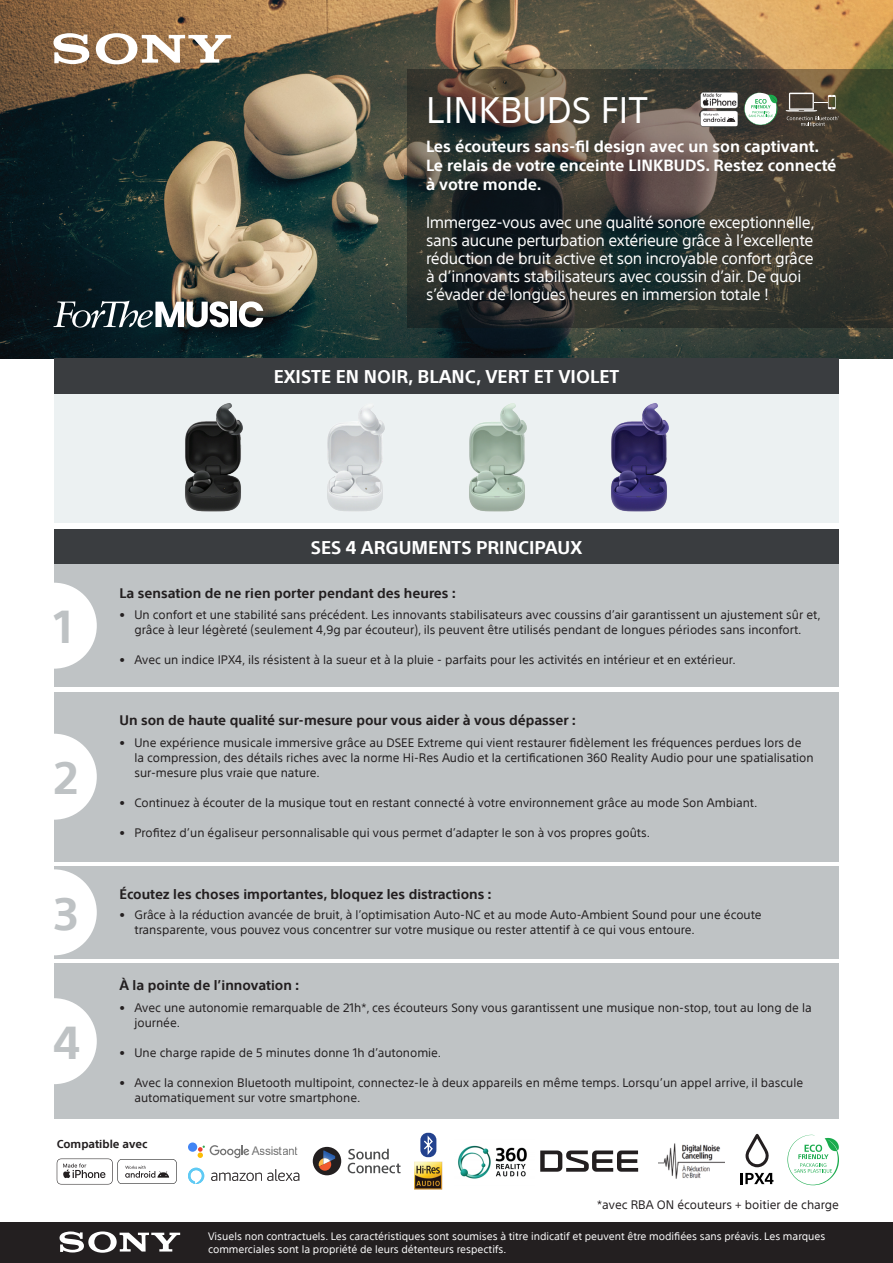
<style>
.page{position:relative;width:893px;height:1263px;background:#fff}
.page>*{position:absolute;margin:0;border:0;box-sizing:border-box;transform-origin:0 0}
.t1{font:700 45px "SST";color:#bec2c4}
.t2{font:36px "SST";color:#fff}
.t3{font:700 18px "SST";color:#fff}
.t4{font:15.75px/18px "SST";letter-spacing:-.02em;color:#fff}
.t5{font:700 15.75px/18.9px "SST";color:#fff}
.t6{font:700 13.5px "SST";color:#231f20}
.t7{font:12px/15px "SST";color:#231f20}
.t8{font:12px "Arial";letter-spacing:-.04em;color:#757575}
.t9{font:700 11.25px "SST";color:#231f20}
.t10{font:10.5px "SST";color:#fff}
</style>
<div class="page">
<img style="left:0;top:0;width:893px;height:358px">
<div style="left:54px;top:394px;width:785px;height:129px;background:#ecf1f2"></div>
<svg style="left:406px;top:70px;width:487px;height:258px;background:#3a3932"></svg>
<svg style="left:53px;top:33px;width:36px;height:31px"></svg>
<svg style="left:96px;top:33px;width:135px;height:31px"></svg>
<div style="left:54px;top:529px;width:785px;height:35px;background:#3a3d40"></div>
<div style="left:54px;top:564px;width:785px;height:123px;background:#bfc3c5"></div>
<div style="left:11px;top:583px;width:86px;height:86px;background:#fff;border-radius:50%"></div>
<div style="left:54px;top:866px;width:785px;height:93px;background:#bfc3c5"></div>
<div style="left:11px;top:869px;width:86px;height:86px;background:#fff;border-radius:50%"></div>
<div style="left:54px;top:963px;width:785px;height:155px;background:#bfc3c5"></div>
<div style="left:11px;top:998px;width:86px;height:86px;background:#fff;border-radius:50%"></div>
<div style="left:54px;top:358px;width:785px;height:36px;background:#3a3d40"></div>
<svg style="left:540px;top:1150px;width:98px;height:22px"></svg>
<svg style="left:211px;top:1169px;width:88px;height:12px"></svg>
<svg style="left:188px;top:1168px;width:16px;height:16px"></svg>
<div style="left:188px;top:1142px;width:9px;height:10px;background:#4285f4;border-radius:50%"></div>
<svg style="left:198px;top:1145px;width:51px;height:13px"></svg>
<div style="left:0;top:1222px;width:893px;height:41px;background:#231f20"></div>
<svg style="left:60px;top:1231px;width:120px;height:22px"></svg>
<div style="left:420px;top:1133px;width:16px;height:24px;background:#23428e;border-radius:7px"></div>
<svg style="left:424px;top:1135px;width:9px;height:20px"></svg>
<img style="left:414px;top:1161px;width:29px;height:28px">
<svg style="left:787px;top:1135px;width:52px;height:50px"></svg>
<div style="left:313px;top:1147px;width:28px;height:28px;background:#231f20;border-radius:14px"></div>
<svg style="left:319px;top:1150px;width:16px;height:21px"></svg>
<svg style="left:348px;top:1149px;width:53px;height:24px"></svg>
<svg style="left:745px;top:1133px;width:24px;height:34px"></svg>
<svg style="left:741px;top:1173px;width:32px;height:11px"></svg>
<svg style="left:700px;top:92px;width:38px;height:35px"></svg>
<svg style="left:786px;top:93px;width:53px;height:34px;background:#625a4e"></svg>
<svg style="left:744px;top:93px;width:33px;height:32px"></svg>
<div style="left:54px;top:692px;width:785px;height:170px;background:#bfc3c5"></div>
<div style="left:11px;top:734px;width:86px;height:86px;background:#fff;border-radius:50%"></div>
<img style="left:458px;top:1145px;width:69px;height:34px">
<svg style="left:57px;top:1158px;width:120px;height:26px"></svg>
<img style="left:658px;top:1143px;width:67px;height:36px">
<div style="left:231px;top:302px;width:6px;height:25px;background:#fff"></div>
<svg style="left:239px;top:301px;width:24px;height:26px"></svg>
<svg style="left:53px;top:301px;width:176px;height:27px"></svg>
<img style="left:185px;top:403px;width:58px;height:109px">
<img style="left:469px;top:403px;width:58px;height:109px">
<img style="left:611px;top:403px;width:58px;height:109px">
<img style="left:327px;top:409px;width:58px;height:102px">
<p class="t2" style="left:426px;top:88px;width:223px">LINKBUDS FIT</p>
<p class="t5" style="left:426px;top:137px;width:412px">Les écouteurs sans-fil design avec un son captivant.<br>Le relais de votre enceinte LINKBUDS. Restez connecté à votre monde.</p>
<p class="t4" style="left:426px;top:213px;width:390px">Immergez-vous avec une qualité sonore exceptionnelle, sans aucune perturbation extérieure grâce ’là excellente réduction de bruit active et son incroyable confort grâce<br>’dà innovants stabilisateurs avec coussin ’d air. De quoi<br>’s évader de longues heures en immersion totale !</p>
<p class="t3" style="left:274px;top:366px;width:347px">EXISTE EN NOIR, BLANC, VERT ET VIOLET</p>
<p class="t1" style="left:54px;top:600px;width:22px">1</p>
<p class="t1" style="left:54px;top:751px;width:27px">2</p>
<p class="t1" style="left:54px;top:887px;width:27px">3</p>
<p class="t1" style="left:54px;top:1016px;width:28px">4</p>
<p class="t3" style="left:311px;top:536px;width:273px">SES 4 ARGUMENTS PRINCIPAUX</p>
<p class="t6" style="left:119px;top:585px;width:338px">La sensation de ne rien porter pendant des heures :</p>
<p class="t7" style="left:134px;top:607px;width:688px">Un confort et une stabilité sans précédent. Les innovants stabilisateurs avec coussins d’air garantissent un ajustement sûr et,</p>
<p class="t7" style="left:119px;top:607px;width:7px">•</p>
<p class="t7" style="left:119px;top:652px;width:7px">•</p>
<p class="t7" style="left:134px;top:622px;width:669px">grâce à leur légèreté (seulement 4,9g par écouteur ,) ils peuvent être utilisés pendant de longues périodes sans inconfort.</p>
<p class="t7" style="left:134px;top:652px;width:603px">Avec un indice IPX4, ils résistent laà sueur et laà pluie - parfaits pour les activités en intérieur et en extérieur.</p>
<p class="t6" style="left:119px;top:713px;width:458px">Un son de haute qualité sur-mesure pour vous aider à vous dépasser :</p>
<p class="t7" style="left:134px;top:735px;width:668px">Une expérience musicale immersive grâce au DSEE Extreme qui vient restaurer fidèlement les fréquences perdues lors de</p>
<p class="t7" style="left:119px;top:735px;width:7px">•</p>
<p class="t7" style="left:119px;top:795px;width:7px">•</p>
<p class="t7" style="left:119px;top:825px;width:7px">•</p>
<p class="t7" style="left:134px;top:750px;width:681px">la compression, des détails riches avec la norme Hi-Res Audio et la certificationen 360 Reality Audio pour une spatialisation sur-mesure plus vraie que nature.</p>
<p class="t7" style="left:134px;top:795px;width:625px">Continuez à écouter de la musique tout en restant connecté à votre environnement grâce au mode Son Ambiant.</p>
<p class="t7" style="left:134px;top:825px;width:517px">Profitez d’un égaliseur personnalisable qui vous permet d’adapter le son à vos propres goûts.</p>
<p class="t6" style="left:119px;top:886px;width:374px">Écoutez les choses importantes, bloquez les distractions :</p>
<p class="t7" style="left:134px;top:922px;width:562px">transparente, vous pouvez vous concentrer sur votre musique ou rester attentif à ce qui vous entoure.</p>
<p class="t7" style="left:134px;top:907px;width:629px">Grâce laà réduction avancée de bruit ’là, optimisation Auto-NC et au mode Auto-Ambient Sound pour une écoute</p>
<p class="t7" style="left:119px;top:907px;width:7px">•</p>
<p class="t6" style="left:119px;top:977px;width:182px">À la pointe de ’l innovation :</p>
<p class="t7" style="left:134px;top:1000px;width:679px">Avec une autonomie remarquable de 21 , *h ces écouteurs Sony vous garantissent une musique non-stop, tout au long de la</p>
<p class="t7" style="left:119px;top:1000px;width:7px">•</p>
<p class="t7" style="left:119px;top:1045px;width:7px">•</p>
<p class="t7" style="left:119px;top:1075px;width:7px">•</p>
<p class="t7" style="left:134px;top:1015px;width:47px">journée.</p>
<p class="t7" style="left:134px;top:1045px;width:308px">Une charge rapide de 5 minutes donne dh1 ’autonomie.</p>
<p class="t7" style="left:134px;top:1075px;width:670px">Avec la connexion Bluetooth multipoint, connectez-le à deux appareils en même temps. Lorsqu’un appel arrive il, bascule</p>
<p class="t7" style="left:134px;top:1090px;width:227px">automatiquement sur votre smartphone.</p>
<p class="t9" style="left:57px;top:1137px;width:92px">Compatible avec</p>
<p class="t8" style="left:252px;top:1142px;width:48px">Assistant</p>
<p class="t7" style="left:597px;top:1197px;width:243px">*avec RBA ON écouteurs + boitier de charge</p>
<p class="t10" style="left:208px;top:1230px;width:619px">Visuels non contractuels. Les caractéristiques sont soumises à titre indicatif et peuvent être modifiées sans préavis. Les marques</p>
<p class="t10" style="left:208px;top:1243px;width:300px">commerciales sont la propriété de leurs détenteurs respectifs.</p>
</div>
